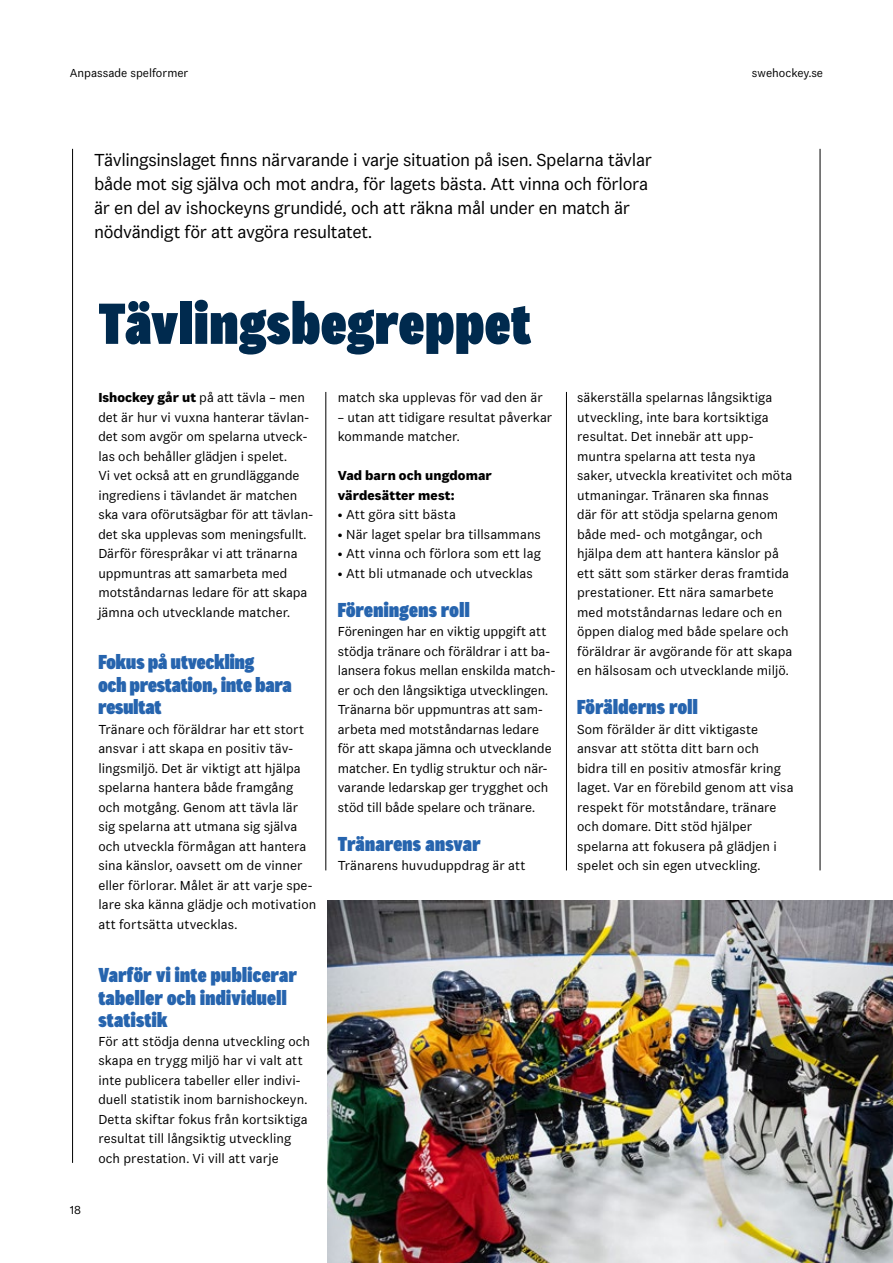
<style>
.page{position:relative;width:893px;height:1263px;background:#fff}
.page>*{position:absolute;margin:0;border:0;box-sizing:border-box;transform-origin:0 0}
.t1{font:60px "Flex Display 100 Black";letter-spacing:.02em;color:#002a4e}
.t2{font:21px/22.5px "Flex Display 100 Black";letter-spacing:.01em;color:#2664ae}
.t3{font:18px/24px "Flex 70 Regular";letter-spacing:-.02em;color:#000}
.t4{font:13.5px/19.5px "Flex 70 Regular";letter-spacing:.005em;color:#000}
.t5{font:13.5px/19.5px "Flex 90 Bold";letter-spacing:.005em;color:#000}
.t6{font:12px "Flex 70 Regular";color:#000}
.s1{font-family:"Flex 90 Bold"}
</style>
<div class="page">
<img style="left:327px;top:900px;width:566px;height:363px">
<hr style="left:72px;top:149px;width:1px;height:1014px;background:#000">
<hr style="left:820px;top:149px;width:1px;height:721px;background:#000">
<hr style="left:566px;top:392px;width:1px;height:478px;background:#000">
<hr style="left:326px;top:392px;width:1px;height:478px;background:#000">
<p class="t6" style="left:70px;top:66px;width:120px">Anpassade spelformer</p>
<p class="t6" style="left:752px;top:65px;width:73px">swehockey.se</p>
<p class="t3" style="left:94px;top:147px;width:559px">Tävlingsinslaget finns närvarande i varje situation på isen. Spelarna tävlar både mot sig själva och mot andra, för lagets bästa. Att vinna och förlora är en del av ishockeyns grundidé, och att räkna mål under en match är nödvändigt för att avgöra resultatet.</p>
<p class="t6" style="left:70px;top:1202px;width:13px">18</p>
<h1 class="t1" style="left:98px;top:289px;width:435px">Tävlingsbegreppet</h1>
<p class="t4" style="left:98px;top:388px;width:216px"><span class="s1">Ishockey går ut</span> på att tävla – men det är hur vi vuxna hanterar tävlan&shy;det som avgör om spelarna utveck&shy;las och behåller glädjen i spelet.<br>Vi vet också att en grundläggande ingrediens i tävlandet är matchen ska vara oförutsägbar för att tävlan&shy;det ska upplevas som meningsfullt.<br>Därför förespråkar vi att tränarna uppmuntras att samarbeta med motståndarnas ledare för att skapa jämna och utvecklande matcher.</p>
<h2 class="t2" style="left:98px;top:650px;width:195px">Fokus på utveckling<br>och prestation, inte bara resultat</h2>
<p class="t4" style="left:98px;top:719px;width:219px">Tränare och föräldrar har ett stort ansvar i att skapa en positiv täv&shy;lingsmiljö. Det är viktigt att hjälpa spelarna hantera både framgång och motgång. Genom att tävla lär sig spelarna att utmana sig själva och utveckla förmågan att hantera sina känslor, oavsett om de vinner eller förlorar. Målet är att varje spe&shy;lare ska känna glädje och motivation att fortsätta utvecklas.</p>
<h2 class="t2" style="left:98px;top:963px;width:200px">Varför vi inte publicerar tabeller och individuell statistik</h2>
<p class="t4" style="left:98px;top:1031px;width:213px">För att stödja denna utveckling och skapa en trygg miljö har vi valt att inte publicera tabeller eller indivi&shy;duell statistik inom barnishockeyn.<br>Detta skiftar fokus från kortsiktiga resultat till långsiktig utveckling och prestation. Vi vill att varje</p>
<p class="t4" style="left:338px;top:388px;width:207px">match ska upplevas för vad den är</p>
<p class="t4" style="left:338px;top:407px;width:216px">– utan att tidigare resultat påverkar kommande matcher.</p>
<p class="t5" style="left:338px;top:465px;width:156px">Vad barn och ungdomar värdesätter mest:</p>
<p class="t4" style="left:338px;top:505px;width:120px">• Att göra sitt bästa</p>
<p class="t4" style="left:338px;top:524px;width:205px">• När laget spelar bra tillsammans</p>
<p class="t4" style="left:338px;top:544px;width:205px">• Att vinna och förlora som ett lag</p>
<p class="t4" style="left:338px;top:563px;width:197px">• Att bli utmanade och utvecklas</p>
<h2 class="t2" style="left:338px;top:598px;width:133px">Föreningens roll</h2>
<p class="t4" style="left:338px;top:622px;width:219px">Föreningen har en viktig uppgift att stödja tränare och föräldrar i att ba&shy;lansera fokus mellan enskilda match&shy;er och den långsiktiga utvecklingen.<br>Tränarna bör uppmuntras att sam&shy;arbeta med motståndarnas ledare för att skapa jämna och utvecklande matcher. En tydlig struktur och när&shy;varande ledarskap ger trygghet och stöd till både spelare och tränare.</p>
<h2 class="t2" style="left:338px;top:832px;width:144px">Tränarens ansvar</h2>
<p class="t4" style="left:338px;top:856px;width:189px">Tränarens huvuduppdrag är att</p>
<p class="t4" style="left:577px;top:388px;width:217px">säkerställa spelarnas långsiktiga utveckling, inte bara kortsiktiga resultat. Det innebär att upp&shy;muntra spelarna att testa nya saker, utveckla kreativitet och möta utmaningar. Tränaren ska finnas<br>där för att stödja spelarna genom både med- och motgångar, och hjälpa dem att hantera känslor på ett sätt som stärker deras framtida prestationer. Ett nära samarbete med motståndarnas ledare och en öppen dialog med både spelare och föräldrar är avgörande för att skapa en hälsosam och utvecklande miljö.</p>
<h2 class="t2" style="left:577px;top:695px;width:122px">Förälderns roll</h2>
<p class="t4" style="left:577px;top:719px;width:218px">Som förälder är ditt viktigaste ansvar att stötta ditt barn och bidra till en positiv atmosfär kring laget. Var en förebild genom att visa respekt för motståndare, tränare och domare. Ditt stöd hjälper spelarna att fokusera på glädjen i spelet och sin egen utveckling.</p>
</div>
